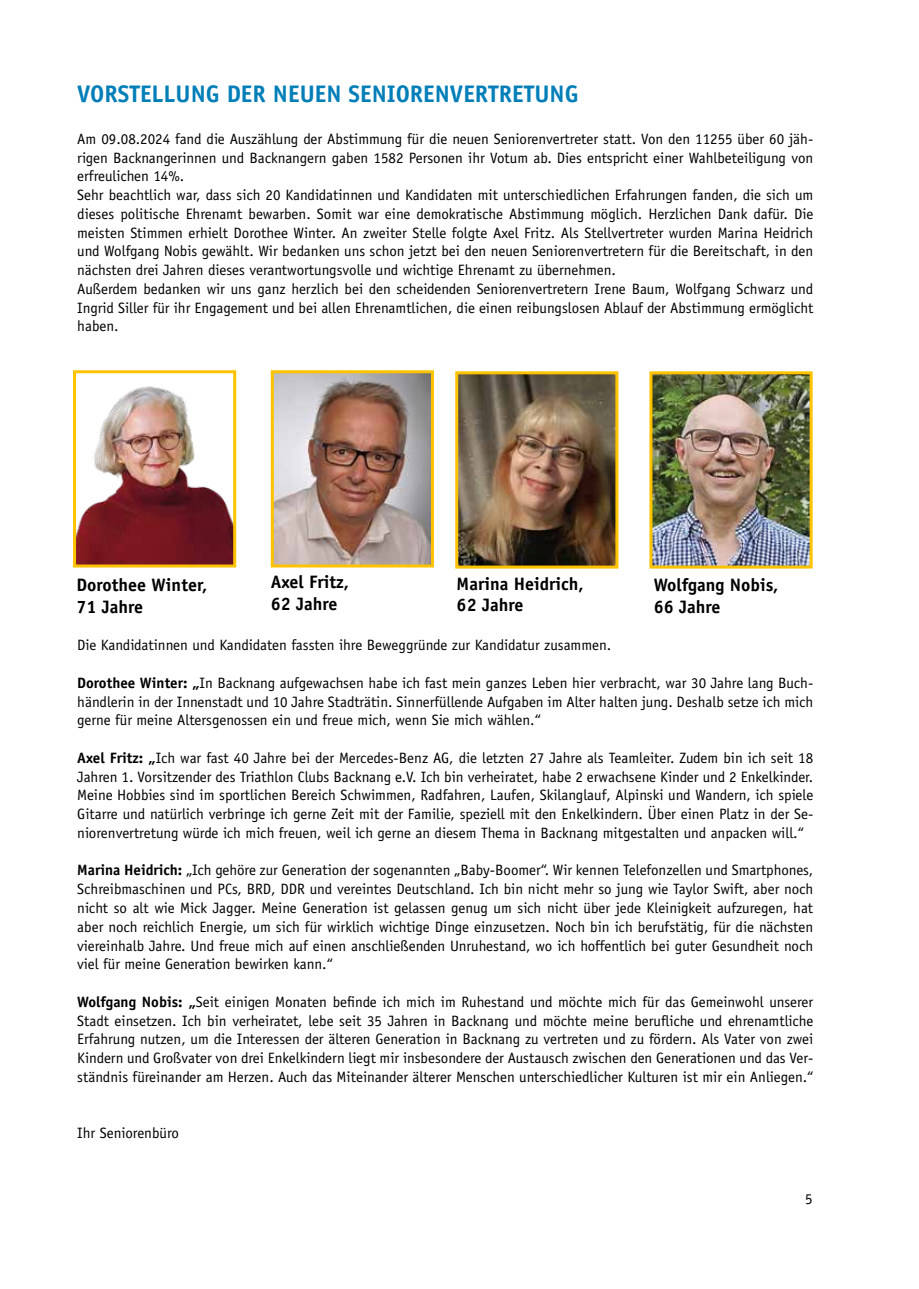
<style>
.page{position:relative;width:919px;height:1289px;background:#fff}
.page>*{position:absolute;margin:0;border:0;box-sizing:border-box;transform-origin:0 0}
.t1{font:700 24px "Officina Sans Std";color:#007eb8}
.t2{font:700 18px/21.6px "Officina Sans Std";color:#000}
.t3{font:15px/18.8px "Officina Sans Std";color:#000;text-align:justify}
.s1{font-weight:700}
</style>
<div class="page">
<img style="left:77px;top:386px;width:155px;height:177px">
<div style="left:73px;top:370px;width:163px;height:197px;border:3px solid #fdc300"></div>
<img style="left:459px;top:375px;width:155px;height:189px">
<div style="left:455px;top:371px;width:163px;height:197px;border:3px solid #fdc300"></div>
<img style="left:275px;top:374px;width:155px;height:189px">
<div style="left:271px;top:370px;width:163px;height:197px;border:3px solid #fdc300"></div>
<img style="left:653px;top:375px;width:155px;height:189px">
<div style="left:649px;top:371px;width:163px;height:197px;border:3px solid #fdc300"></div>
<h1 class="t1" style="left:77px;top:79px;width:502px">VORSTELLUNG DER NEUEN SENIORENVERTRETUNG</h1>
<p class="t3" style="left:77px;top:129px;width:737px;text-align:left">Am 09.08.2024 fand die Auszählung der Abstimmung für die neuen Seniorenvertreter statt. Von den 11255 über 60 jäh&shy;rigen Backnangerinnen und Backnangern gaben 1582 Personen ihr Votum ab. Dies entspricht einer Wahlbeteiligung von erfreulichen 14%.<br>Sehr beachtlich war, dass sich 20 Kandidatinnen und Kandidaten mit unterschiedlichen Erfahrungen fanden, die sich um dieses politische Ehrenamt bewarben. Somit war eine demokratische Abstimmung möglich. Herzlichen Dank dafür. Die meisten Stimmen erhielt Dorothee Winter. An zweiter Stelle folgte Axel Fritz. Als Stellvertreter wurden Marina Heidrich und Wolfgang Nobis gewählt. Wir bedanken uns schon jetzt bei den neuen Seniorenvertretern für die Bereitschaft, in den nächsten drei Jahren dieses verantwortungsvolle und wichtige Ehrenamt zu übernehmen.<br>Außerdem bedanken wir uns ganz herzlich bei den scheidenden Seniorenvertretern Irene Baum, Wolfgang Schwarz und Ingrid Siller für ihr Engagement und bei allen Ehrenamtlichen, die einen reibungslosen Ablauf der Abstimmung ermöglicht haben.</p>
<p class="t2" style="left:77px;top:574px;width:132px">Dorothee Winter,<br>71 Jahre</p>
<p class="t2" style="left:271px;top:571px;width:80px">Axel Fritz,<br>62 Jahre</p>
<p class="t2" style="left:456px;top:572px;width:129px">Marina Heidrich,<br>62 Jahre</p>
<p class="t2" style="left:653px;top:574px;width:126px">Wolfgang Nobis,<br>66 Jahre</p>
<p class="t3" style="left:77px;top:636px;width:535px">Die Kandidatinnen und Kandidaten fassten ihre Beweggründe zur Kandidatur zusammen.</p>
<p class="t3" style="left:77px;top:673px;width:737px"><span class="s1">Dorothee Winter: „</span>In Backnang aufgewachsen habe ich fast mein ganzes Leben hier verbracht, war 30 Jahre lang Buch&shy;händlerin in der Innenstadt und 10 Jahre Stadträtin. Sinnerfüllende Aufgaben im Alter halten jung. Deshalb setze ich mich gerne für meine Altersgenossen ein und freue mich, wenn Sie mich wählen.“</p>
<p class="t3" style="left:77px;top:748px;width:737px"><span class="s1">Axel Fritz: „</span>Ich war fast 40 Jahre bei der Mercedes-Benz AG, die letzten 27 Jahre als Teamleiter. Zudem bin ich seit 18<br>Jahren 1. Vorsitzender des Triathlon Clubs Backnang e.V. Ich bin verheiratet, habe 2 erwachsene Kinder und 2 Enkelkinder.<br>Meine Hobbies sind im sportlichen Bereich Schwimmen, Radfahren, Laufen, Skilanglauf, Alpinski und Wandern, ich spiele Gitarre und natürlich verbringe ich gerne Zeit mit der Familie, speziell mit den Enkelkindern. Über einen Platz in der Se&shy;niorenvertretung würde ich mich freuen, weil ich gerne an diesem Thema in Backnang mitgestalten und anpacken will.“</p>
<p class="t3" style="left:77px;top:861px;width:737px"><span class="s1">Marina Heidrich:</span> „Ich gehöre zur Generation der sogenannten „Baby-Boomer“. Wir kennen Telefonzellen und Smartphones, Schreibmaschinen und PCs, BRD, DDR und vereintes Deutschland. Ich bin nicht mehr so jung wie Taylor Swift, aber noch nicht so alt wie Mick Jagger. Meine Generation ist gelassen genug um sich nicht über jede Kleinigkeit aufzuregen, hat aber noch reichlich Energie, um sich für wirklich wichtige Dinge einzusetzen. Noch bin ich berufstätig, für die nächsten viereinhalb Jahre. Und freue mich auf einen anschließenden Unruhestand, wo ich hoffentlich bei guter Gesundheit noch viel für meine Generation bewirken kann.“</p>
<p class="t3" style="left:77px;top:992px;width:737px"><span class="s1">Wolfgang Nobis: „</span>Seit einigen Monaten befinde ich mich im Ruhestand und möchte mich für das Gemeinwohl unserer Stadt einsetzen. Ich bin verheiratet, lebe seit 35 Jahren in Backnang und möchte meine berufliche und ehrenamtliche Erfahrung nutzen, um die Interessen der älteren Generation in Backnang zu vertreten und zu fördern. Als Vater von zwei Kindern und Großvater von drei Enkelkindern liegt mir insbesondere der Austausch zwischen den Generationen und das Ver&shy;ständnis füreinander am Herzen. Auch das Miteinander älterer Menschen unterschiedlicher Kulturen ist mir ein Anliegen.“</p>
<p class="t3" style="left:77px;top:1123px;width:103px">Ihr Seniorenbüro</p>
<p class="t3" style="left:805px;top:1189px;width:9px">5</p>
</div>
